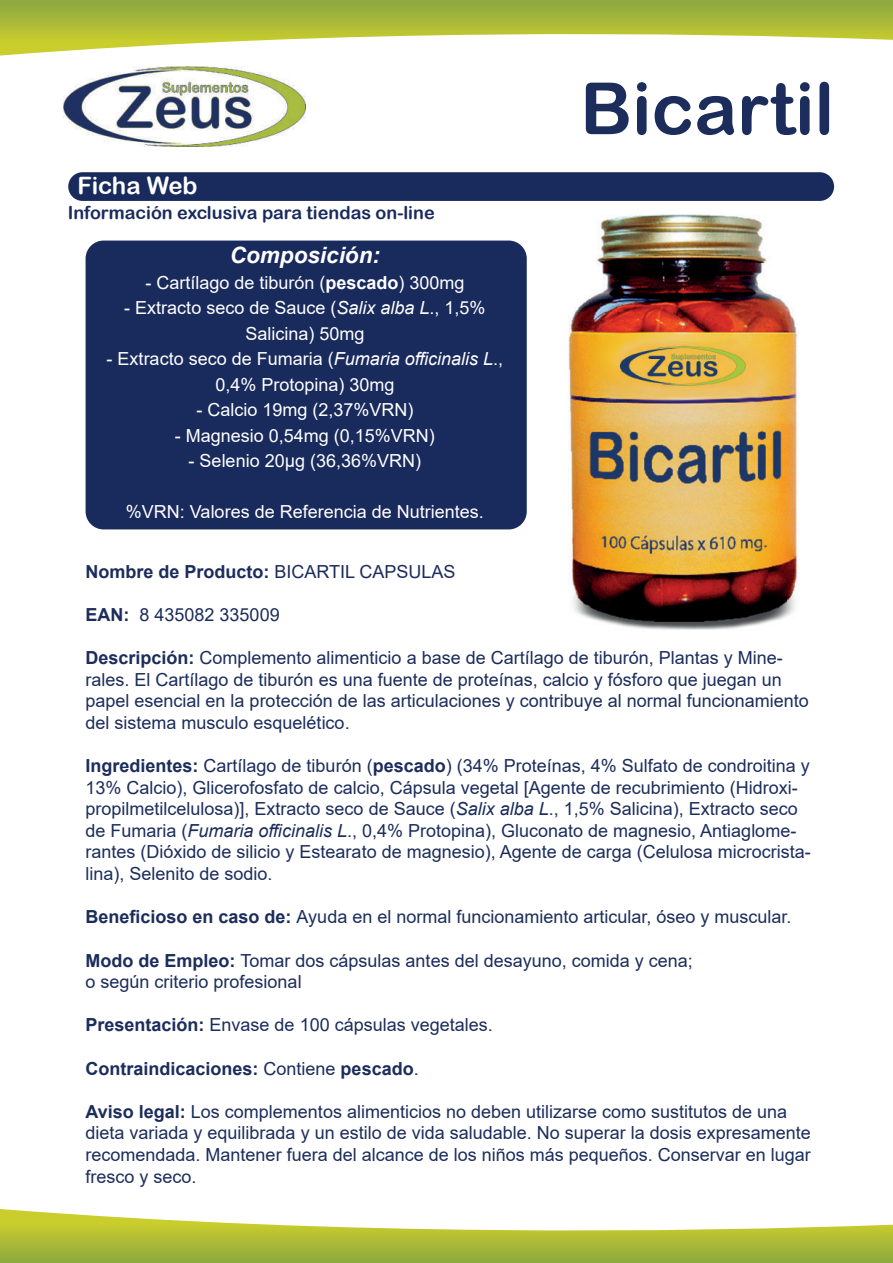
<style>
.page{position:relative;width:893px;height:1263px;background:#fff}
.page>*{position:absolute;margin:0;border:0;box-sizing:border-box;transform-origin:0 0}
.t1{font:72px "Arial Rounded MT Bold";color:#1c2d5c}
.t2{font:24px "Arial Rounded MT Bold";letter-spacing:-.015em;color:#fff}
.t3{font:italic 700 22.5px "Arial";color:#fff}
.t4{font:18px/21.6px "Arial";color:#1c2d5c}
.t5{font:18px/25.5px "Arial";color:#fff;text-align:center}
.t6{font:700 18px "Arial";color:#1c2d5c}
.t7{font:18px "Arial Rounded MT Bold";color:#192a5d}
.s1{font-weight:700}
.s2{font-style:italic}
.s3{font-weight:400}
</style>
<div class="page">
<svg style="left:0;top:0;width:893px;height:56px"></svg>
<svg style="left:0;top:1209px;width:893px;height:54px"></svg>
<img style="left:64px;top:67px;width:241px;height:79px">
<div style="left:68px;top:172px;width:766px;height:29px;background:#192a5d;border-radius:14px"></div>
<img style="left:568px;top:214px;width:231px;height:416px">
<div style="left:86px;top:241px;width:441px;height:288px;background:#192a5d;border-radius:18px"></div>
<h2 class="t2" style="left:78px;top:171px;width:121px">Ficha Web</h2>
<p class="t7" style="left:68px;top:202px;width:368px">Información exclusiva para tiendas on-line</p>
<p class="t3" style="left:230px;top:240px;width:152px">Composición:</p>
<p class="t5" style="left:145px;top:270px;width:321px">- Cartílago de tiburón (<span class="s1">pescado</span>) 300mg</p>
<p class="t5" style="left:124px;top:295px;width:363px">- Extracto seco de Sauce (<span class="s2">Salix alba L</span>., 1,5%<br>Salicina) 50mg</p>
<p class="t5" style="left:107px;top:346px;width:398px">- Extracto seco de Fumaria (<span class="s2">Fumaria officinalis L</span>.,<br>0,4% Protopina) 30mg</p>
<p class="t5" style="left:196px;top:397px;width:219px">- Calcio 19mg (2,37%VRN)</p>
<p class="t5" style="left:175px;top:423px;width:262px">- Magnesio 0,54mg (0,15%VRN)</p>
<p class="t5" style="left:189px;top:448px;width:234px">- Selenio 20µg (36,36%VRN)</p>
<p class="t5" style="left:126px;top:499px;width:359px">%VRN: Valores de Referencia de Nutrientes.</p>
<h1 class="t1" style="left:580px;top:66px;width:255px">Bicartil</h1>
<p class="t6" style="left:86px;top:559px;width:372px">Nombre de Producto: <span class="s3">BICARTIL CAPSULAS</span></p>
<p class="t4" style="left:86px;top:604px;width:196px"><span class="s1">EAN:</span> 8 435082 335009</p>
<p class="t4" style="left:86px;top:647px;width:725px"><span class="s1">Descripción:</span> Complemento alimenticio a base de Cartílago de tiburón, Plantas y Mine&shy;rales. El Cartílago de tiburón es una fuente de proteínas, calcio y fósforo que juegan un papel esencial en la protección de las articulaciones y contribuye al normal funcionamiento del sistema musculo esquelético.</p>
<p class="t4" style="left:86px;top:755px;width:727px"><span class="s1">Ingredientes:</span> Cartílago de tiburón (<span class="s1">pescado</span>) (34% Proteínas, 4% Sulfato de condroitina y 13% Calcio), Glicerofosfato de calcio, Cápsula vegetal [Agente de recubrimiento (Hidroxi&shy;propilmetilcelulosa)], Extracto seco de Sauce (<span class="s2">Salix alba L</span>., 1,5% Salicina), Extracto seco de Fumaria (<span class="s2">Fumaria officinalis L</span>., 0,4% Protopina), Gluconato de magnesio, Antiaglome&shy;rantes (Dióxido de silicio y Estearato de magnesio), Agente de carga (Celulosa microcrista&shy;lina), Selenito de sodio.</p>
<p class="t4" style="left:86px;top:906px;width:708px"><span class="s1">Beneficioso en caso de:</span> Ayuda en el normal funcionamiento articular, óseo y muscular.</p>
<p class="t4" style="left:86px;top:949px;width:609px"><span class="s1">Modo de Empleo:</span> Tomar dos cápsulas antes del desayuno, comida y cena; o según criterio profesional</p>
<p class="t4" style="left:86px;top:1014px;width:409px"><span class="s1">Presentación:</span> Envase de 100 cápsulas vegetales.</p>
<p class="t6" style="left:86px;top:1055px;width:335px">Contraindicaciones: <span class="s3">Contiene</span> pescado<span class="s3">.</span></p>
<p class="t4" style="left:86px;top:1100px;width:727px"><span class="s1">Aviso legal:</span> Los complementos alimenticios no deben utilizarse como sustitutos de una dieta variada y equilibrada y un estilo de vida saludable. No superar la dosis expresamente recomendada. Mantener fuera del alcance de los niños más pequeños. Conservar en lugar fresco y seco.</p>
</div>
